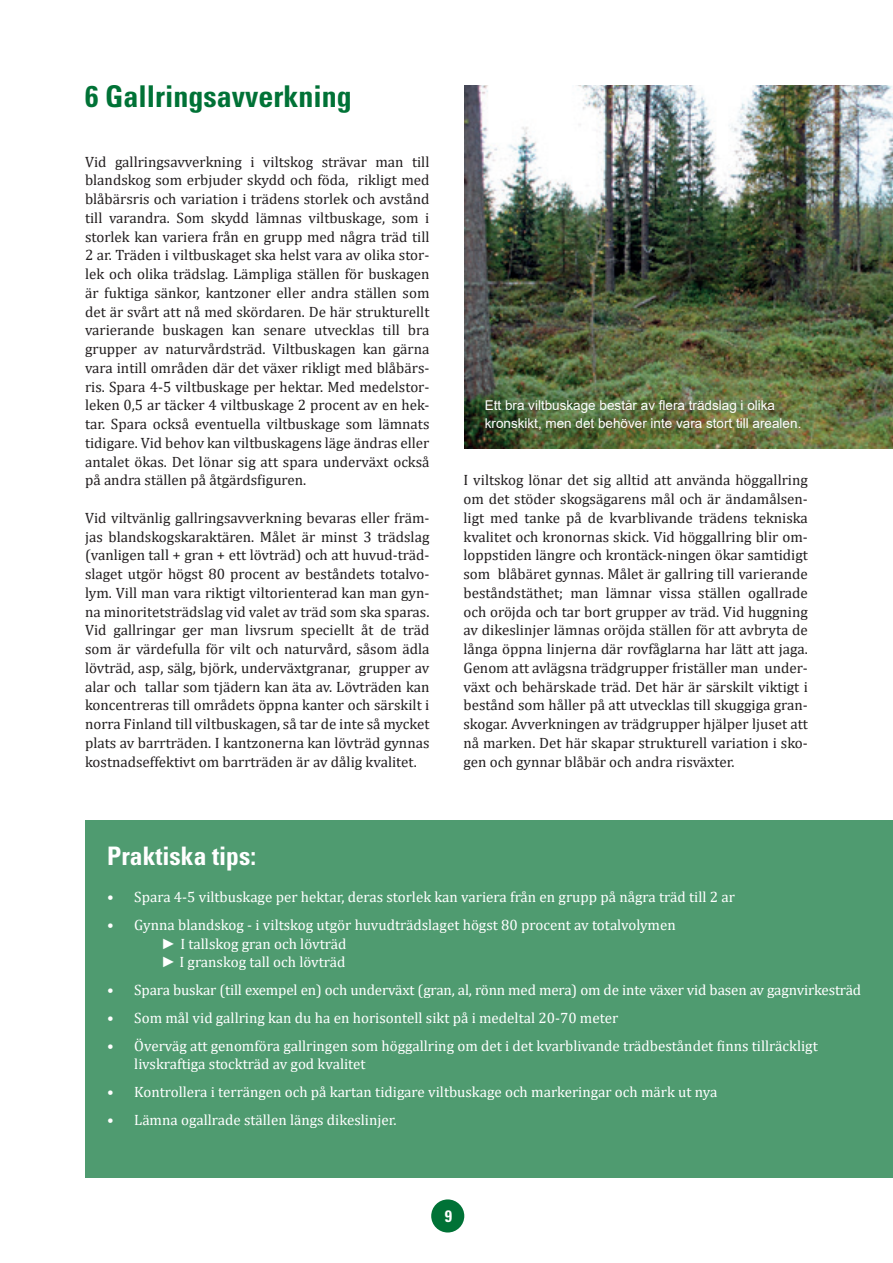
<style>
.page{position:relative;width:893px;height:1263px;background:#fff}
.page>*{position:absolute;margin:0;border:0;box-sizing:border-box;transform-origin:0 0}
.t1{font:700 condensed 30px "Univers LT Std";color:#007236}
.t2{font:700 condensed 25.5px "Univers LT Std";color:#fff}
.t3{font:700 condensed 16.5px "Univers LT Std";color:#fff}
.t4{font:15px/18.8px "Cambria";color:#231f20;text-align:justify}
.t5{font:15px/18.8px "Cambria";color:#fff}
.t6{font:13.5px/18px "Arial";color:#fff}
.s1{font-family:"Century Gothic";font-weight:700}
</style>
<div class="page">
<img style="left:464px;top:85px;width:429px;height:363px">
<div style="left:85px;top:821px;width:808px;height:357px;background:#4f9b70"></div>
<div style="left:431px;top:1199px;width:33px;height:33px;background:#007236;border-radius:50%"></div>
<h1 class="t1" style="left:85px;top:78px;width:268px">6 Gallringsavverkning</h1>
<p class="t4" style="left:85px;top:152px;width:346px">Vid gallringsavverkning i viltskog strävar man till blandskog som erbjuder skydd och föda, rikligt med blåbärsris och variation i trädens storlek och avstånd till varandra. Som skydd lämnas viltbuskage, som i storlek kan variera från en grupp med några träd till 2 ar. Träden i viltbuskaget ska helst vara av olika stor&shy;lek och olika trädslag. Lämpliga ställen för buskagen är fuktiga sänkor, kantzoner eller andra ställen som det är svårt att nå med skördaren. De här strukturellt varierande buskagen kan senare utvecklas till bra grupper av naturvårdsträd. Viltbuskagen kan gärna vara intill områden där det växer rikligt med blåbärs&shy;ris. Spara 4-5 viltbuskage per hektar. Med medelstor&shy;leken 0,5 ar täcker 4 viltbuskage 2 procent av en hek&shy;tar. Spara också eventuella viltbuskage som lämnats tidigare. Vid behov kan viltbuskagens läge ändras eller antalet ökas. Det lönar sig att spara underväxt också på andra ställen på åtgärdsfiguren.</p>
<p class="t4" style="left:85px;top:508px;width:346px">Vid viltvänlig gallringsavverkning bevaras eller främ&shy;jas blandskogskaraktären. Målet är minst 3 trädslag (vanligen tall + gran + ett lövträd) och att huvud-träd&shy;slaget utgör högst 80 procent av beståndets totalvo&shy;lym. Vill man vara riktigt viltorienterad kan man gyn&shy;na minoritetsträdslag vid valet av träd som ska sparas.<br>Vid gallringar ger man livsrum speciellt åt de träd som är värdefulla för vilt och naturvård, såsom ädla lövträd, asp, sälg, björk, underväxtgranar, grupper av alar och tallar som tjädern kan äta av. Lövträden kan koncentreras till områdets öppna kanter och särskilt i norra Finland till viltbuskagen, så tar de inte så mycket plats av barrträden. I kantzonerna kan lövträd gynnas kostnadseffektivt om barrträden är av dålig kvalitet.</p>
<p class="t6" style="left:485px;top:396px;width:318px">Ett bra viltbuskage består av flera trädslag i olika kronskikt, men det behöver inte vara stort till arealen.</p>
<p class="t4" style="left:463px;top:471px;width:346px">I viltskog lönar det sig alltid att använda höggallring om det stöder skogsägarens mål och är ändamålsen&shy;ligt med tanke på de kvarblivande trädens tekniska kvalitet och kronornas skick. Vid höggallring blir om&shy;loppstiden längre och krontäck-ningen ökar samtidigt som blåbäret gynnas. Målet är gallring till varierande beståndstäthet; man lämnar vissa ställen ogallrade och oröjda och tar bort grupper av träd. Vid huggning av dikeslinjer lämnas oröjda ställen för att avbryta de långa öppna linjerna där rovfåglarna har lätt att jaga.<br>Genom att avlägsna trädgrupper friställer man under&shy;växt och behärskade träd. Det här är särskilt viktigt i bestånd som håller på att utvecklas till skuggiga gran&shy;skogar. Avverkningen av trädgrupper hjälper ljuset att nå marken. Det här skapar strukturell variation i sko&shy;gen och gynnar blåbär och andra risväxter.</p>
<h2 class="t2" style="left:107px;top:840px;width:150px">Praktiska tips:</h2>
<p class="t5" style="left:107px;top:888px;width:629px">• Spara 4-5 viltbuskage per hektar, deras storlek kan variera från en grupp på några träd till 2 ar</p>
<p class="t5" style="left:161px;top:915px;width:516px;text-indent:-54px">• Gynna blandskog - i viltskog utgör huvudträdslaget högst 80 procent av totalvolymen <span class="s1">►</span> I tallskog gran och lövträd<br><span class="s1">►</span> I granskog tall och lövträd</p>
<p class="t5" style="left:107px;top:981px;width:755px">• Spara buskar (till exempel en) och underväxt (gran, al, rönn med mera) om de inte växer vid basen av gagnvirkesträd</p>
<p class="t5" style="left:107px;top:1008px;width:512px">• Som mål vid gallring kan du ha en horisontell sikt på i medeltal 20-70 meter</p>
<p class="t5" style="left:134px;top:1036px;width:685px;text-indent:-27px">• Överväg att genomföra gallringen som höggallring om det i det kvarblivande trädbeståndet finns tillräckligt livskraftiga stockträd av god kvalitet</p>
<p class="t5" style="left:107px;top:1083px;width:612px">• Kontrollera i terrängen och på kartan tidigare viltbuskage och markeringar och märk ut nya</p>
<p class="t5" style="left:107px;top:1110px;width:291px">• Lämna ogallrade ställen längs dikeslinjer.</p>
<p class="t3" style="left:445px;top:1206px;width:9px">9</p>
</div>
